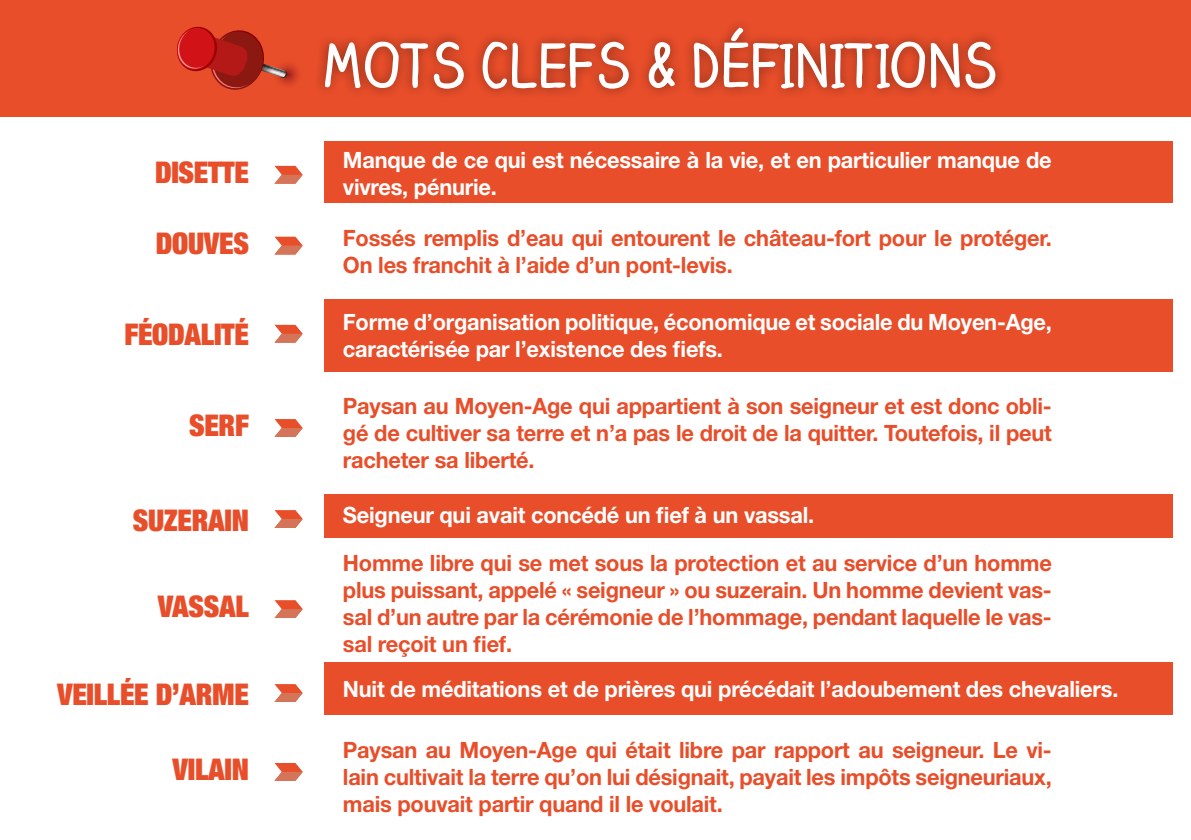
<style>
.page{position:relative;width:1191px;height:840px;background:#fff}
.page>*{position:absolute;margin:0;border:0;box-sizing:border-box;transform-origin:0 0}
.t1{font:700 58px "Claire Hand";letter-spacing:-.01em;color:#fff}
.t2{font:900 condensed 30px "Helvetica Neue LT Std";letter-spacing:-.01em;color:#e84e2a}
.t3{font:700 22.4px/27px "Helvetica Neue LT Std";letter-spacing:-.01em;color:#e84e2a;text-align:justify}
.t4{font:700 22.4px/27px "Helvetica Neue LT Std";letter-spacing:-.01em;color:#fff}
</style>
<div class="page">
<div style="left:0;top:0;width:1191px;height:116px;background:#e84e2a"></div>
<div style="left:324px;top:142px;width:849px;height:61px;background:#e84e2a"></div>
<svg style="left:274px;top:166px;width:29px;height:17px"></svg>
<div style="left:324px;top:299px;width:849px;height:72px;background:#e84e2a"></div>
<svg style="left:274px;top:324px;width:29px;height:18px"></svg>
<div style="left:324px;top:494px;width:849px;height:43px;background:#e84e2a"></div>
<svg style="left:274px;top:510px;width:29px;height:17px"></svg>
<div style="left:324px;top:662px;width:849px;height:52px;background:#e84e2a"></div>
<svg style="left:274px;top:684px;width:29px;height:17px"></svg>
<svg style="left:274px;top:236px;width:29px;height:18px"></svg>
<svg style="left:274px;top:419px;width:29px;height:17px"></svg>
<svg style="left:274px;top:600px;width:29px;height:17px"></svg>
<svg style="left:274px;top:763px;width:29px;height:17px"></svg>
<svg style="left:271px;top:58px;width:32px;height:32px"></svg>
<div style="left:314px;top:18px;width:693px;height:82px;background:#000;opacity:.4"></div>
<svg style="left:280px;top:70px;width:7px;height:8px"></svg>
<img style="left:268px;top:59px;width:18px;height:18px">
<svg style="left:177px;top:26px;width:91px;height:64px"></svg>
<h2 class="t2" style="left:155px;top:153px;width:95px">DISETTE</h2>
<h2 class="t2" style="left:156px;top:224px;width:95px">DOUVES</h2>
<h2 class="t2" style="left:124px;top:315px;width:126px">FÉODALITÉ</h2>
<h2 class="t2" style="left:189px;top:406px;width:61px">SERF</h2>
<h1 class="t1" style="left:321px;top:25px;width:677px">MOTS CLEFS &amp; DÉFINITIONS</h1>
<p class="t4" style="left:343px;top:146px;width:710px">Manque de ce qui est nécessaire à la vie, et en particulier manque de vivres, pénurie.</p>
<p class="t3" style="left:343px;top:223px;width:710px">Fossés remplis d’eau qui entourent le château-fort pour le protéger.<br>On les franchit à l’aide d’un pont-levis.</p>
<p class="t4" style="left:343px;top:307px;width:710px">Forme d’organisation politique, économique et sociale du Moyen-Age, caractérisée par l’existence des fiefs.</p>
<p class="t3" style="left:343px;top:391px;width:710px">Paysan au Moyen-Age qui appartient à son seigneur et est donc obli&shy;gé de cultiver sa terre et n’a pas le droit de la quitter. Toutefois, il peut racheter sa liberté.</p>
<h2 class="t2" style="left:133px;top:500px;width:118px">SUZERAIN</h2>
<p class="t4" style="left:343px;top:501px;width:473px">Seigneur qui avait concédé un fief à un vassal.</p>
<h2 class="t2" style="left:158px;top:587px;width:92px">VASSAL</h2>
<p class="t3" style="left:343px;top:548px;width:710px">Homme libre qui se met sous la protection et au service d’un homme plus puissant, appelé « seigneur » ou suzerain. Un homme devient vas&shy;sal d’un autre par la cérémonie de l’hommage, pendant laquelle le vas&shy;sal reçoit un fief.</p>
<h2 class="t2" style="left:57px;top:674px;width:193px">VEILLÉE D’ARME</h2>
<p class="t4" style="left:343px;top:675px;width:777px">Nuit de méditations et de prières qui précédait l’adoubement des chevaliers.</p>
<h2 class="t2" style="left:172px;top:749px;width:78px">VILAIN</h2>
<p class="t3" style="left:343px;top:735px;width:710px">Paysan au Moyen-Age qui était libre par rapport au seigneur. Le vi&shy;lain cultivait la terre qu’on lui désignait, payait les impôts seigneuriaux, mais pouvait partir quand il le voulait.</p>
</div>
